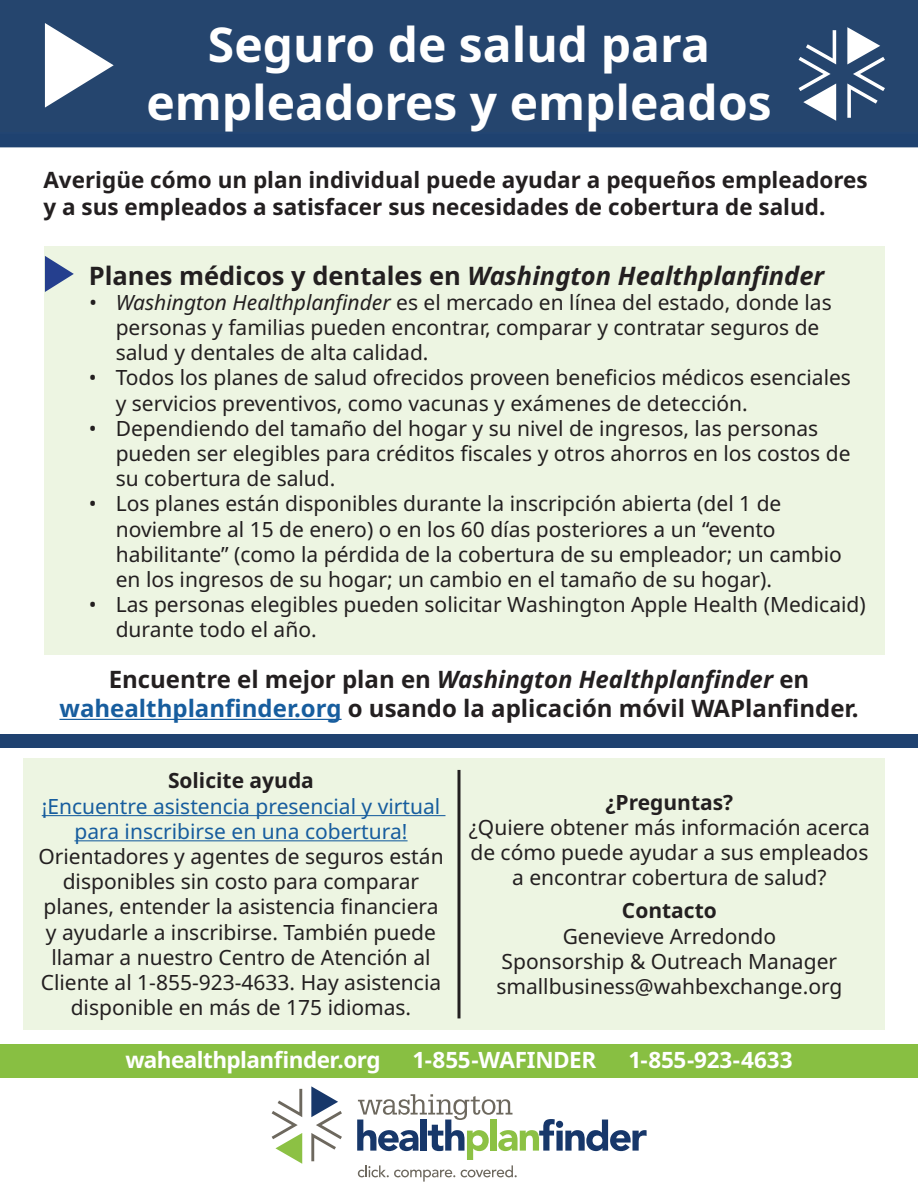
<style>
.page{position:relative;width:918px;height:1188px;background:#fff}
.page>*{position:absolute;margin:0;border:0;box-sizing:border-box;transform-origin:0 0}
.t1{font:700 48px "Noto Sans";color:#fff}
.t2{font:italic 700 25.5px "Noto Sans";color:#231f20}
.t3{font:700 24px/28.8px "Noto Sans";color:#231f20;text-align:center}
.t4{font:700 22.5px/27px "Noto Sans";color:#231f20}
.overview_copy{font:700 22.5px "Noto Sans";letter-spacing:-.02em;color:#fff}
.t5{font:21px/25.2px "Noto Sans";color:#231f20}
.t6{font:700 21px "Noto Sans";color:#231f20}
.s1{font-style:normal}
.s2{font-style:italic}
.s3{color:#175d9e}
.s4{font-weight:700}
</style>
<div class="page">
<div style="left:0;top:134px;width:918px;height:13px;background:#1f4270"></div>
<div style="left:0;top:0;width:918px;height:134px;background:#25456e"></div>
<svg style="left:799px;top:30px;width:37px;height:91px"></svg>
<svg style="left:847px;top:27px;width:38px;height:91px"></svg>
<div style="left:0;top:1045px;width:918px;height:33px;background:#88bf42"></div>
<svg style="left:272px;top:1089px;width:30px;height:75px"></svg>
<svg style="left:311px;top:1086px;width:31px;height:75px"></svg>
<svg style="left:357px;top:1094px;width:290px;height:88px"></svg>
<div style="left:44px;top:246px;width:841px;height:408px;background:#edf5e2"></div>
<div style="left:0;top:734px;width:918px;height:13px;background:#1f4270"></div>
<svg style="left:45px;top:256px;width:29px;height:36px"></svg>
<div style="left:24px;top:759px;width:861px;height:271px;background:#edf5e2"></div>
<svg style="left:0;top:0;width:130px;height:133px"></svg>
<hr style="left:59px;top:719px;width:283px;height:1px;background:#175d9e">
<hr style="left:42px;top:815px;width:404px;height:1px;background:#175d9e">
<hr style="left:74px;top:840px;width:334px;height:1px;background:#175d9e">
<hr style="left:458px;top:770px;width:2px;height:248px;background:#231f20">
<p class="t1" style="left:208px;top:11px;width:504px">Seguro de salud para</p>
<p class="t1" style="left:146px;top:68px;width:627px">empleadores y empleados</p>
<p class="t4" style="left:43px;top:167px;width:826px">Averigüe cómo un plan individual puede ayudar a pequeños empleadores y a sus empleados a satisfacer sus necesidades de cobertura de salud.</p>
<p class="t2" style="left:89px;top:257px;width:737px"><span class="s1">Planes médicos y dentales en</span> Washington Healthplanfinder</p>
<p class="t5" style="left:116px;top:290px;width:718px;text-indent:-27px"><span class="s2">• Washington Healthplanfinder</span> es el mercado en línea del estado, donde las personas y familias pueden encontrar, comparar y contratar seguros de salud y dentales de alta calidad.</p>
<p class="t5" style="left:116px;top:366px;width:737px;text-indent:-27px">• Todos los planes de salud ofrecidos proveen beneficios médicos esenciales y servicios preventivos, como vacunas y exámenes de detección.</p>
<p class="t5" style="left:116px;top:416px;width:736px;text-indent:-27px">• Dependiendo del tamaño del hogar y su nivel de ingresos, las personas pueden ser elegibles para créditos fiscales y otros ahorros en los costos de su cobertura de salud.</p>
<p class="t5" style="left:116px;top:492px;width:728px;text-indent:-27px">• Los planes están disponibles durante la inscripción abierta (del 1 de noviembre al 15 de enero) o en los 60 días posteriores a un “evento habilitante” (como la pérdida de la cobertura de su empleador; un cambio en los ingresos de su hogar; un cambio en el tamaño de su hogar).</p>
<p class="t5" style="left:116px;top:593px;width:752px;text-indent:-27px">• Las personas elegibles pueden solicitar Washington Apple Health (Medicaid) durante todo el año.</p>
<p class="t3" style="left:59px;top:666px;width:801px">Encuentre el mejor plan en <span class="s2">Washington Healthplanfinder</span> en <span class="s3">wahealthplanfinder.org</span> o usando la aplicación móvil WAPlanfinder.</p>
<p class="t5" style="left:38px;top:769px;width:407px;text-align:center"><span class="s4">Solicite ayuda<br></span><span class="s3">¡Encuentre asistencia presencial y virtual para inscribirse en una cobertura!<br></span>Orientadores y agentes de seguros están disponibles sin costo para comparar planes, entender la asistencia financiera y ayudarle a inscribirse. También puede llamar a nuestro Centro de Atención al Cliente al 1-855-923-4633. Hay asistencia disponible en más de 175 idiomas.</p>
<p class="t6" style="left:605px;top:787px;width:129px">¿Preguntas?</p>
<p class="t5" style="left:469px;top:815px;width:403px;text-align:center">¿Quiere obtener más información acerca de cómo puede ayudar a sus empleados a encontrar cobertura de salud?</p>
<p class="t6" style="left:622px;top:896px;width:96px">Contacto</p>
<p class="t5" style="left:502px;top:924px;width:337px;text-align:center">Genevieve Arredondo<br>Sponsorship &amp; Outreach Manager</p>
<p class="t5" style="left:496px;top:974px;width:348px">smallbusiness@wahbexchange.org</p>
<p class="overview_copy" style="left:125px;top:1044px;width:257px">wahealthplanfinder.org</p>
<p class="overview_copy" style="left:413px;top:1044px;width:185px">1-855-WAFINDER</p>
<p class="overview_copy" style="left:628px;top:1044px;width:166px">1-855-923-4633</p>
</div>
